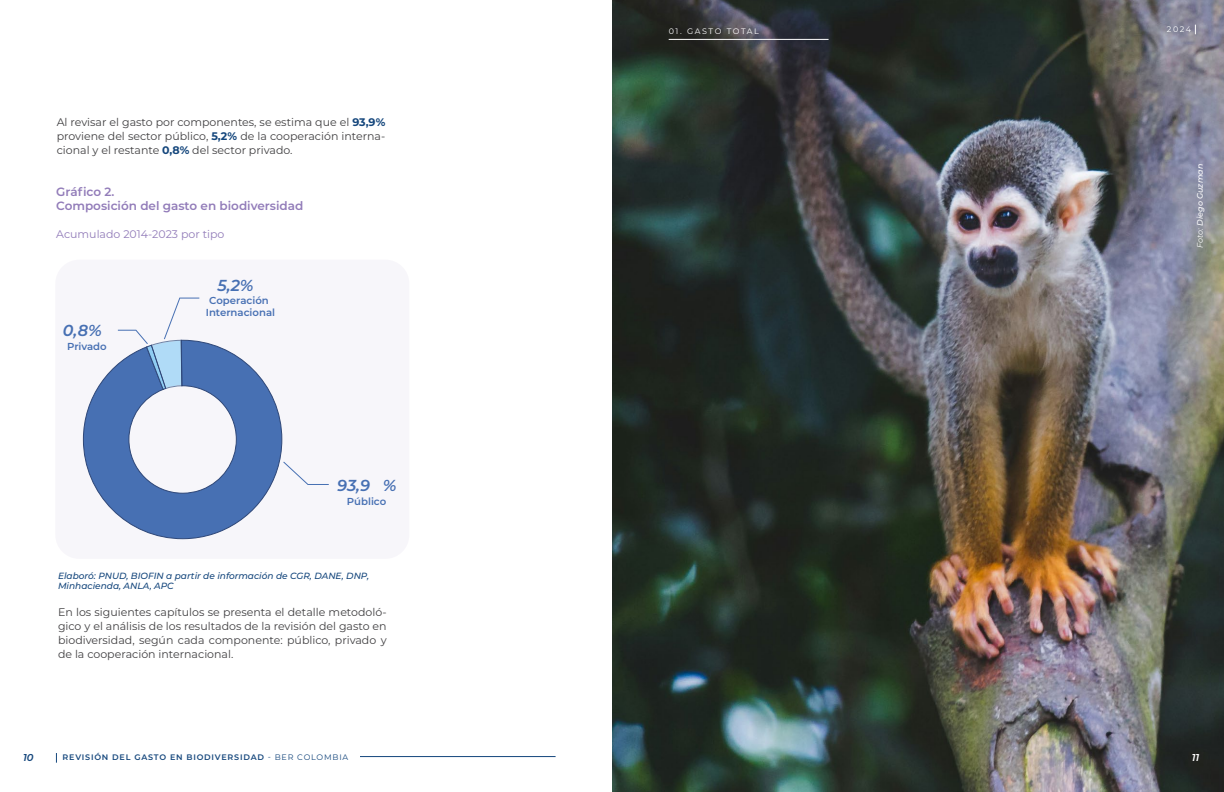
<style>
.page{position:relative;width:1224px;height:792px;background:#fff}
.page>*{position:absolute;margin:0;border:0;box-sizing:border-box;transform-origin:0 0}
.t1{font:italic 600 15.9px "Montserrat";color:#4770b3}
.t2{font:600 12px/14px "Montserrat";color:#927cb9}
.t3{font:11px/14px "Montserrat";color:#414042;text-align:justify}
.t4{font:11px "Montserrat";color:#927cb9}
.t5{font:600 10.1px/12.2px "Montserrat";color:#4770b3;text-align:center}
.t6{font:italic 600 10px "Montserrat";color:#14467c}
.t7{font:italic 600 10px "Montserrat";color:#fff}
.t8{font:italic 500 9px/10px "Montserrat";color:#14467c}
.t9{font:600 8px "Montserrat";letter-spacing:.1em;color:#14467c}
.t10{font:8px "Montserrat";letter-spacing:.195em;color:#fff}
.t11{font:italic 500 8px "Montserrat";color:#fff}
.s1{font-weight:700;color:#14467c}
.s2{font-weight:400}
</style>
<div class="page">
<hr style="left:360px;top:756px;width:196px;height:1px;background:#14467c">
<div style="left:55px;top:260px;width:354px;height:299px;background:#f7f6fa;border-radius:24px"></div>
<img style="left:612px;top:0;width:612px;height:792px">
<hr style="left:669px;top:39px;width:160px;height:1px;background:#fff">
<svg style="left:83px;top:341px;width:199px;height:198px;fill:#4770b3"></svg>
<svg style="left:118px;top:298px;width:81px;height:92px"></svg>
<svg style="left:283px;top:462px;width:46px;height:23px"></svg>
<p class="t3" style="left:57px;top:115px;width:330px">Al revisar el gasto por componentes, se estima que el <span class="s1">93,9% </span>proviene del sector público, <span class="s1">5,2%</span> de la cooperación interna&shy;cional y el restante <span class="s1">0,8%</span> del sector privado.</p>
<p class="t2" style="left:56px;top:184px;width:249px">Gráfico 2.<br>Composición del gasto en biodiversidad</p>
<p class="t4" style="left:56px;top:227px;width:170px">Acumulado 2014-2023 por tipo</p>
<h1 class="t1" style="left:218px;top:274px;width:38px">5,2%</h1>
<h1 class="t1" style="left:63px;top:319px;width:40px">0,8%</h1>
<p class="t5" style="left:67px;top:340px;width:41px">Privado</p>
<p class="t5" style="left:206px;top:293px;width:71px">Coperación<br>Internacional</p>
<h1 class="t1" style="left:337px;top:474px;width:61px">93,9 %</h1>
<p class="t5" style="left:347px;top:495px;width:41px">Público</p>
<p class="t8" style="left:58px;top:571px;width:313px">Elaboró: PNUD, BIOFIN a partir de información de CGR, DANE, DNP,<br>Minhacienda, ANLA, APC</p>
<p class="t3" style="left:58px;top:605px;width:330px">En los siguientes capítulos se presenta el detalle metodoló&shy;gico y el análisis de los resultados de la revisión del gasto en biodiversidad, según cada componente: público, privado y de la cooperación internacional.</p>
<p class="t6" style="left:23px;top:751px;width:12px">10</p>
<p class="t9" style="left:63px;top:752px;width:287px">REVISIÓN DEL GASTO EN BIODIVERSIDAD <span class="s2">- BER COLOMBIA</span></p>
<p class="t10" style="left:669px;top:26px;width:92px">01. GASTO TOTAL</p>
<p class="t10" style="left:1167px;top:24px;width:26px">2024</p>
<p class="t11" style="left:1194px;top:248px;width:85px;rotate:-90deg"><span class="s2">Foto:</span> Diego Guzman</p>
<p class="t7" style="left:1192px;top:751px;width:9px">11</p>
</div>
